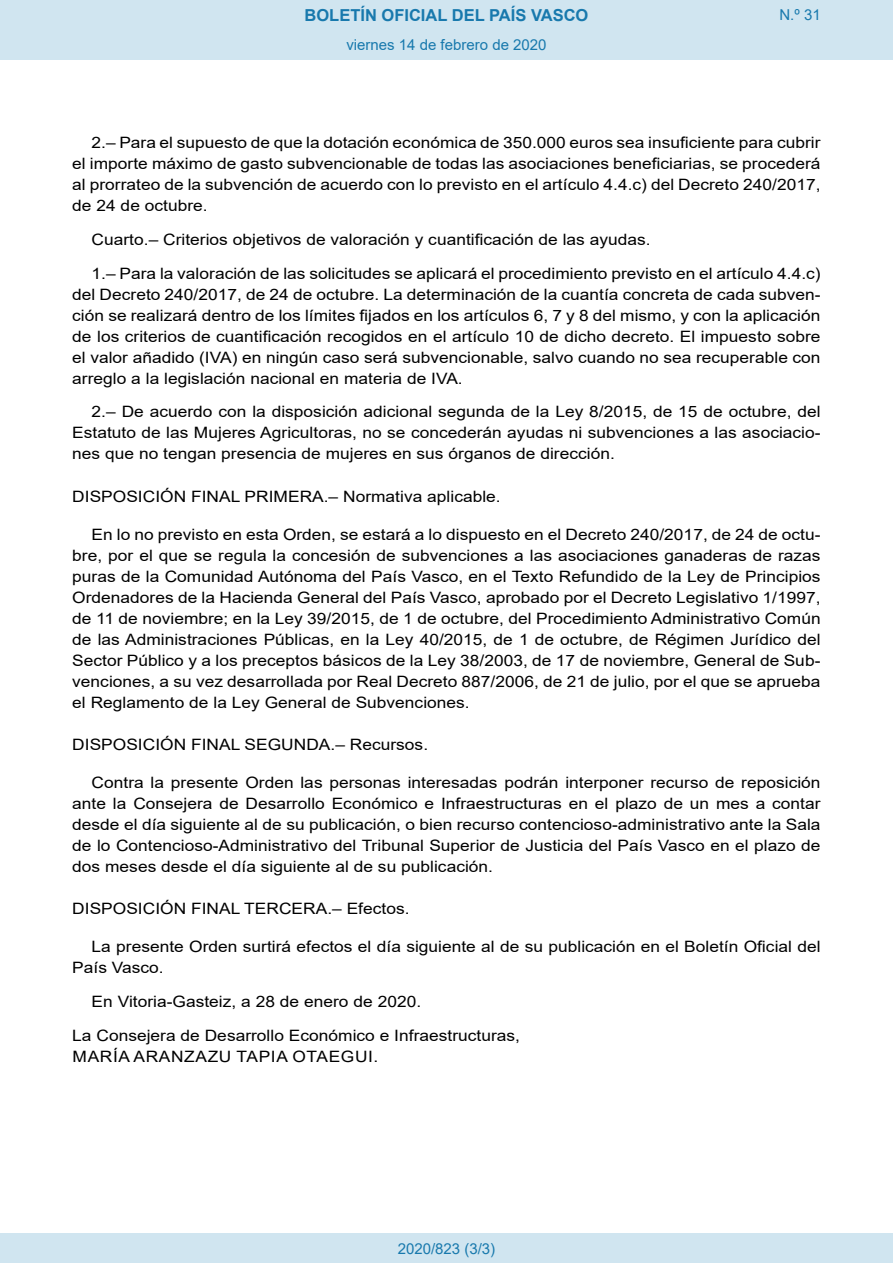
<style>
.page{position:relative;width:893px;height:1263px;background:#fff}
.page>*{position:absolute;margin:0;border:0;box-sizing:border-box;transform-origin:0 0}
.t1{font:700 16.5px "Arial";color:#1879ad}
.BOPVDetalle{font:15.6px/21px "Arial";color:#000;text-align:justify;scale:1.11 1}
.BOPVDisposicionTitul{font:15.6px "Arial";color:#000;scale:1.11 1}
.BOPVFirmaPuesto{font:15.6px "Arial";color:#000;scale:1.11 1}
.BOPVFirmaLugFec{font:15.6px "Arial";color:#000;scale:1.11 1}
.BOPVFirmaNombre{font:15.6px "Arial";letter-spacing:.035em;color:#000;scale:1.11 1}
.Paginacion_Centro{font:15px "Arial";color:#1879ad}
</style>
<div class="page">
<div style="left:0;top:0;width:893px;height:60px;background:#d0e5f0"></div>
<div style="left:0;top:1233px;width:893px;height:30px;background:#d0e5f0"></div>
<p class="t1" style="left:305px;top:3px;width:285px">BOLETÍN OFICIAL DEL PAÍS VASCO</p>
<p class="Paginacion_Centro" style="left:346px;top:35px;width:202px">viernes 14 de febrero de 2020</p>
<p class="Paginacion_Centro" style="left:779px;top:5px;width:43px">N.º 31</p>
<p class="BOPVDetalle" style="left:72px;top:132px;width:676px;text-indent:19px">2.– Para el supuesto de que la dotación económica de 350.000 euros sea insuficiente para cubrir el importe máximo de gasto subvencionable de todas las asociaciones beneficiarias, se procederá al prorrateo de la subvención de acuerdo con lo previsto en el artículo 4.4.c) del Decreto 240/2017, de 24 de octubre.</p>
<p class="BOPVDetalle" style="left:92px;top:229px;width:505px">Cuarto.– Criterios objetivos de valoración y cuantificación de las ayudas.</p>
<p class="BOPVDetalle" style="left:72px;top:263px;width:676px;text-indent:19px">1.– Para la valoración de las solicitudes se aplicará el procedimiento previsto en el artículo 4.4.c) del Decreto 240/2017, de 24 de octubre. La determinación de la cuantía concreta de cada subven&shy;ción se realizará dentro de los límites fijados en los artículos 6, 7 y 8 del mismo, y con la aplicación de los criterios de cuantificación recogidos en el artículo 10 de dicho decreto. El impuesto sobre el valor añadido (IVA) en ningún caso será subvencionable, salvo cuando no sea recuperable con arreglo a la legislación nacional en materia de IVA.</p>
<p class="BOPVDetalle" style="left:72px;top:401px;width:676px;text-indent:19px">2.– De acuerdo con la disposición adicional segunda de la Ley 8/2015, de 15 de octubre, del Estatuto de las Mujeres Agricultoras, no se concederán ayudas ni subvenciones a las asociacio&shy;nes que no tengan presencia de mujeres en sus órganos de dirección.</p>
<p class="BOPVDisposicionTitul" style="left:72px;top:485px;width:387px">DISPOSICIÓN FINAL PRIMERA.– Normativa aplicable.</p>
<p class="BOPVDetalle" style="left:72px;top:524px;width:676px;text-indent:19px">En lo no previsto en esta Orden, se estará a lo dispuesto en el Decreto 240/2017, de 24 de octu&shy;bre, por el que se regula la concesión de subvenciones a las asociaciones ganaderas de razas puras de la Comunidad Autónoma del País Vasco, en el Texto Refundido de la Ley de Principios Ordenadores de la Hacienda General del País Vasco, aprobado por el Decreto Legislativo 1/1997, de 11 de noviembre; en la Ley 39/2015, de 1 de octubre, del Procedimiento Administrativo Común de las Administraciones Públicas, en la Ley 40/2015, de 1 de octubre, de Régimen Jurídico del Sector Público y a los preceptos básicos de la Ley 38/2003, de 17 de noviembre, General de Sub&shy;venciones, a su vez desarrollada por Real Decreto 887/2006, de 21 de julio, por el que se aprueba el Reglamento de la Ley General de Subvenciones.</p>
<p class="BOPVDisposicionTitul" style="left:72px;top:734px;width:322px">DISPOSICIÓN FINAL SEGUNDA.– Recursos.</p>
<p class="BOPVDetalle" style="left:72px;top:772px;width:676px;text-indent:19px">Contra la presente Orden las personas interesadas podrán interponer recurso de reposición ante la Consejera de Desarrollo Económico e Infraestructuras en el plazo de un mes a contar desde el día siguiente al de su publicación, o bien recurso contencioso-administrativo ante la Sala de lo Contencioso-Administrativo del Tribunal Superior de Justicia del País Vasco en el plazo de dos meses desde el día siguiente al de su publicación.</p>
<p class="BOPVDisposicionTitul" style="left:72px;top:898px;width:305px">DISPOSICIÓN FINAL TERCERA.– Efectos.</p>
<p class="BOPVDetalle" style="left:72px;top:936px;width:676px;text-indent:19px">La presente Orden surtirá efectos el día siguiente al de su publicación en el Boletín Oficial del<br>País Vasco.</p>
<p class="BOPVFirmaLugFec" style="left:92px;top:991px;width:298px">En Vitoria-Gasteiz, a 28 de enero de 2020.</p>
<p class="BOPVFirmaPuesto" style="left:72px;top:1024px;width:405px">La Consejera de Desarrollo Económico e Infraestructuras,</p>
<p class="BOPVFirmaNombre" style="left:73px;top:1045px;width:277px">MARÍA ARANZAZU TAPIA OTAEGUI.</p>
<p class="Paginacion_Centro" style="left:398px;top:1238px;width:99px">2020/823 (3/3)</p>
</div>
